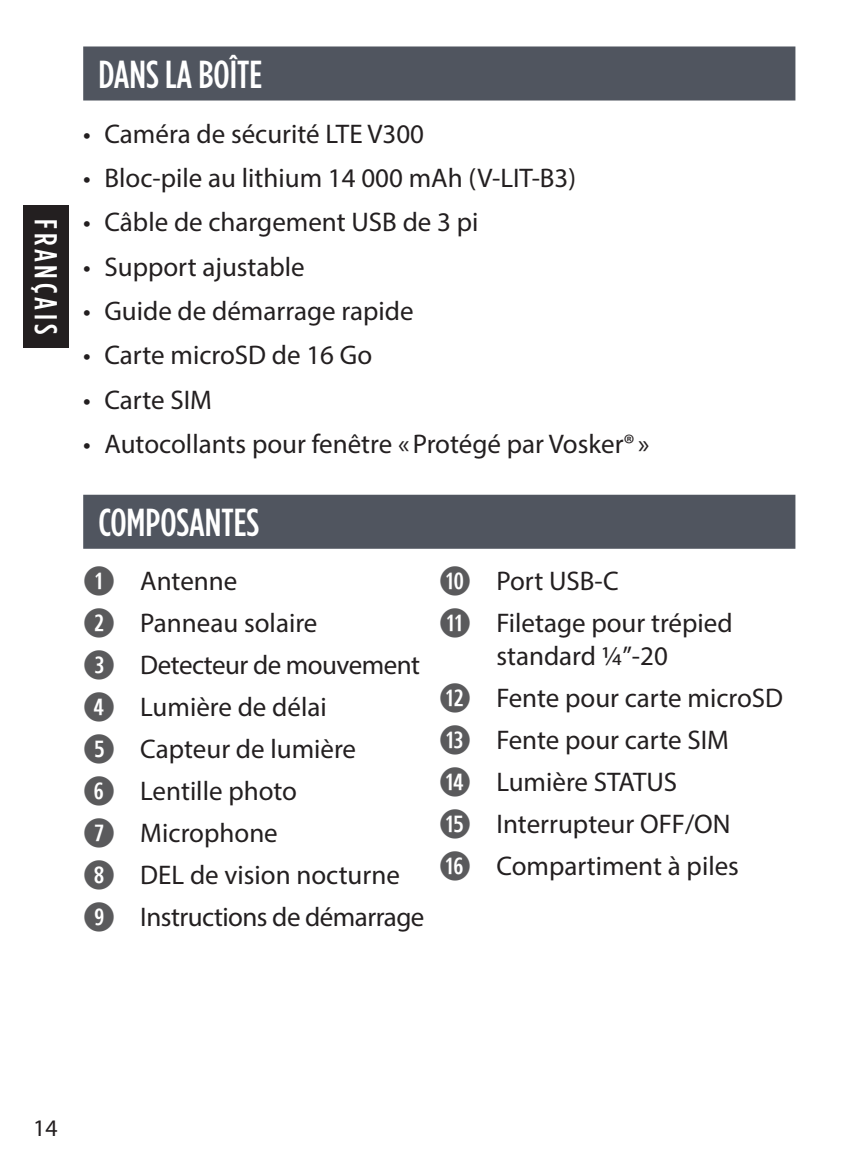
<style>
.page{position:relative;width:843px;height:1167px;background:#fff}
.page>*{position:absolute;margin:0;border:0;box-sizing:border-box;transform-origin:0 0}
.t1{font:500 39px "Gotham Condensed";color:#fff}
.t2{font:500 31.8px "Gotham Condensed";letter-spacing:.12em;color:#fff}
.t3{font:27px/42px "Myriad Pro";color:#231f20}
.t4{font:23.7px "Myriad Pro";color:#231f20}
.s1{font-family:"Combi Numerals";font-weight:700;font-size:39px;color:#5a5a5c}
</style>
<div class="page">
<div style="left:23px;top:205px;width:45px;height:143px;background:#231f20"></div>
<div style="left:83px;top:46px;width:712px;height:54px;background:#50555f"></div>
<div style="left:83px;top:494px;width:712px;height:54px;background:#50555f"></div>
<p class="t2" style="left:64px;top:219px;width:116px;rotate:90deg">FRANÇAIS</p>
<h1 class="t1" style="left:98px;top:51px;width:165px">DANS LA BOÎTE</h1>
<p class="t3" style="left:83px;top:112px;width:342px">• Caméra de sécurité LTE V300</p>
<p class="t3" style="left:83px;top:156px;width:494px">• Bloc-pile au lithium 14 000 mAh (V-LIT-B3)</p>
<p class="t3" style="left:83px;top:201px;width:396px">• Câble de chargement USB de 3 pi</p>
<p class="t3" style="left:83px;top:245px;width:223px">• Support ajustable</p>
<p class="t3" style="left:83px;top:289px;width:332px">• Guide de démarrage rapide</p>
<p class="t3" style="left:83px;top:334px;width:290px">• Carte microSD de 16 Go</p>
<p class="t3" style="left:83px;top:378px;width:130px">• Carte SIM</p>
<p class="t3" style="left:83px;top:422px;width:567px">• Autocollants pour fenêtre «Protégé par Vosker® »</p>
<h1 class="t1" style="left:98px;top:499px;width:162px">COMPOSANTES</h1>
<p class="t3" style="left:83px;top:559px;width:343px"><span class="s1">Q</span> Antenne<br><span class="s1">W</span> Panneau solaire<br><span class="s1">E</span> Detecteur de mouvement<br><span class="s1">R</span> Lumière de délai<br><span class="s1">T</span> Capteur de lumière<br><span class="s1">Y</span> Lentille photo<br><span class="s1">U</span> Microphone<br><span class="s1">I</span> DEL de vision nocturne<br><span class="s1">O</span> Instructions de démarrage</p>
<p class="t3" style="left:439px;top:559px;width:295px"><span class="s1">A</span> Port USB-C<br><span class="s1">S</span> Filetage pour trépied</p>
<p class="t3" style="left:496px;top:634px;width:173px">standard ¼”-20</p>
<p class="t3" style="left:439px;top:676px;width:345px"><span class="s1">D</span> Fente pour carte microSD</p>
<p class="t3" style="left:439px;top:718px;width:291px"><span class="s1">F</span> Fente pour carte SIM</p>
<p class="t3" style="left:439px;top:760px;width:239px"><span class="s1">G</span> Lumière STATUS</p>
<p class="t3" style="left:496px;top:802px;width:236px">Interrupteur OFF/ON</p>
<p class="t3" style="left:496px;top:844px;width:244px">Compartiment à piles</p>
<p class="t4" style="left:33px;top:1113px;width:26px">14</p>
</div>
